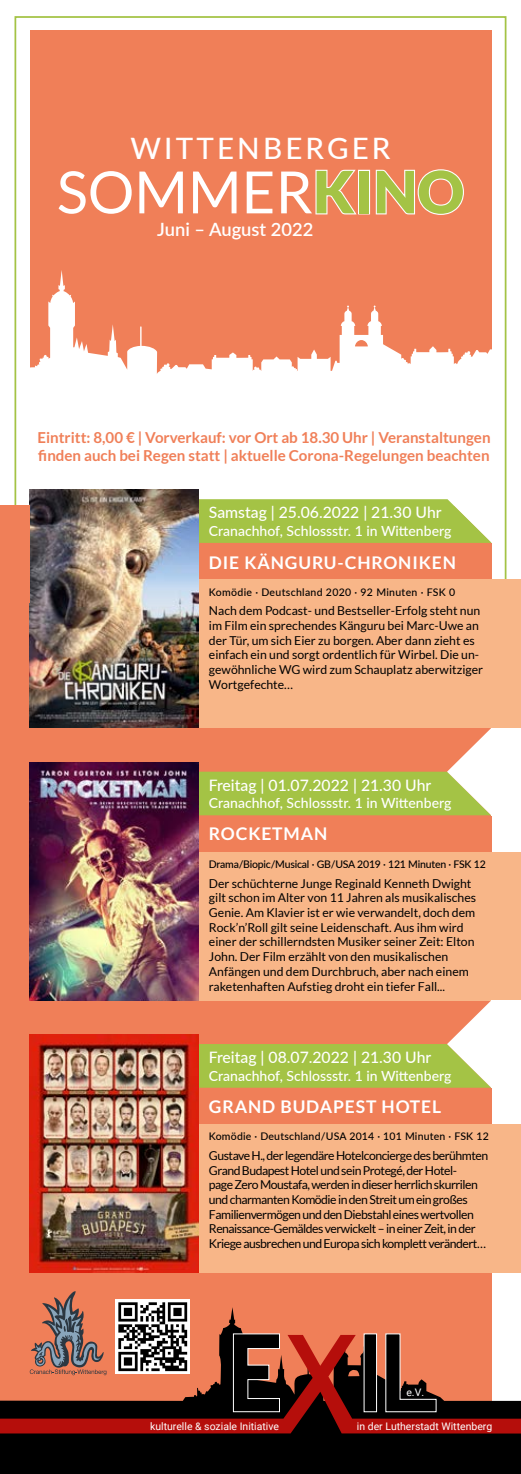
<style>
.page{position:relative;width:521px;height:1474px;background:#fff}
.page>*{position:absolute;margin:0;border:0;box-sizing:border-box;transform-origin:0 0}
.t1{font:58.27px "Lato";color:#fff}
.t2{font:500 29.57px "Lato";letter-spacing:.105em;color:#fff}
.t3{font:600 18.38px "Lato";color:#fff}
.t4{font:700 17.5px "Lato";letter-spacing:.05em;color:#fff}
.t5{font:500 15.75px "Lato";color:#fff}
.t6{font:700 15.05px/18.2px "Lato";color:#f07f58}
.t7{font:500 14px "Lato";color:#fff}
.t8{font:12.25px/14.7px "Lato";color:#000}
.t9{font:12.25px/14.7px "Lato";letter-spacing:-.04em;color:#000}
.t10{font:500 10.5px "Lato";letter-spacing:.02em;color:#000}
.t11{font:500 10.5px "Lato";letter-spacing:-.02em;color:#000}
.t12{font:10.33px "Roboto";color:#fff}
.s1{font-weight:900}
</style>
<div class="page">
<div style="left:30px;top:30px;width:461px;height:1406px;background:#f07f58"></div>
<div style="left:0;top:499px;width:451px;height:974px;background:#f07f58"></div>
<div style="left:0;top:400px;width:521px;height:105px;background:#fff"></div>
<svg style="left:30px;top:270px;width:477px;height:185px;fill:#fff"></svg>
<div style="left:178px;top:579px;width:343px;height:149px;background:#f8b688"></div>
<div style="left:178px;top:852px;width:343px;height:148px;background:#f8b688"></div>
<div style="left:178px;top:1124px;width:343px;height:148px;background:#f8b688"></div>
<img style="left:30px;top:1034px;width:168px;height:238px">
<img style="left:30px;top:762px;width:168px;height:238px">
<svg style="left:0;top:1307px;width:521px;height:166px;fill:#000"></svg>
<svg style="left:232px;top:1332px;width:48px;height:2px"></svg>
<svg style="left:385px;top:1332px;width:52px;height:2px"></svg>
<svg style="left:0;top:1334px;width:521px;height:99px"></svg>
<svg style="left:116px;top:1299px;width:74px;height:74px"></svg>
<svg style="left:118px;top:1302px;width:69px;height:68px;background:#757575"></svg>
<svg style="left:165px;top:489px;width:326px;height:54px"></svg>
<img style="left:30px;top:490px;width:168px;height:238px">
<svg style="left:165px;top:728px;width:326px;height:87px"></svg>
<svg style="left:165px;top:1000px;width:326px;height:87px"></svg>
<svg style="left:30px;top:1291px;width:76px;height:84px"></svg>
<h2 class="t2" style="left:130px;top:127px;width:262px">WITTENBERGER</h2>
<h1 class="t1" style="left:57px;top:160px;width:409px">SOMMER<span class="s1">KINO</span></h1>
<h3 class="t3" style="left:157px;top:216px;width:158px">Juni – August 2022</h3>
<p class="t6" style="left:37px;top:428px;width:455px">Eintritt: 8,00 € | Vorverkauf: vor Ort ab 18.30 Uhr | Veranstaltungen finden auch bei Regen statt | aktuelle Corona-Regelungen beachten</p>
<p class="t5" style="left:209px;top:501px;width:234px">Samstag | 25.06.2022 | 21.30 Uhr</p>
<p class="t7" style="left:209px;top:520px;width:244px">Cranachhof, Schlossstr. 1 in Wittenberg</p>
<h3 class="t4" style="left:209px;top:552px;width:248px">DIE KÄNGURU-CHRONIKEN</h3>
<p class="t10" style="left:209px;top:584px;width:248px">Komödie · Deutschland 2020 · 92 Minuten · FSK 0</p>
<p class="t8" style="left:209px;top:603px;width:276px">Nach dem Podcast- und Bestseller-Erfolg steht nun im Film ein sprechendes Känguru bei Marc-Uwe an der Tür, um sich Eier zu borgen. Aber dann zieht es einfach ein und sorgt ordentlich für Wirbel. Die un&shy;gewöhnliche WG wird zum Schauplatz aberwitziger Wortgefechte…</p>
<p class="t5" style="left:209px;top:773px;width:224px">Freitag | 01.07.2022 | 21.30 Uhr</p>
<p class="t7" style="left:209px;top:793px;width:244px">Cranachhof, Schlossstr. 1 in Wittenberg</p>
<h3 class="t4" style="left:209px;top:823px;width:120px">ROCKETMAN</h3>
<p class="t11" style="left:209px;top:856px;width:278px">Drama/Biopic/Musical · GB/USA 2019 · 121 Minuten · FSK 12</p>
<p class="t8" style="left:209px;top:875px;width:269px">Der schüchterne Junge Reginald Kenneth Dwight gilt schon im Alter von 11 Jahren als musikalisches Genie. Am Klavier ist er wie verwandelt, doch dem Rock’n’Roll gilt seine Leidenschaft. Aus ihm wird einer der schillerndsten Musiker seiner Zeit: Elton John. Der Film erzählt von den musikalischen Anfängen und dem Durchbruch, aber nach einem raketenhaften Aufstieg droht ein tiefer Fall...</p>
<p class="t5" style="left:209px;top:1046px;width:224px">Freitag | 08.07.2022 | 21.30 Uhr</p>
<p class="t7" style="left:209px;top:1065px;width:244px">Cranachhof, Schlossstr. 1 in Wittenberg</p>
<h3 class="t4" style="left:209px;top:1096px;width:234px">GRAND BUDAPEST HOTEL</h3>
<p class="t10" style="left:209px;top:1128px;width:281px">Komödie · Deutschland/USA 2014 · 101 Minuten · FSK 12</p>
<p class="t9" style="left:209px;top:1148px;width:281px">Gustave H., der legendäre Hotelconcierge des berühmten Grand Budapest Hotel und sein Protegé, der Hotel-<br>page Zero Moustafa, werden in dieser herrlich skurrilen und charmanten Komödie in den Streit um ein großes Familienvermögen und den Diebstahl eines wertvollen Renaissance-Gemäldes verwickelt – in einer Zeit, in der Kriege ausbrechen und Europa sich komplett verändert…</p>
<p class="t12" style="left:406px;top:1384px;width:19px">e.V.</p>
<p class="t12" style="left:150px;top:1419px;width:130px">kulturelle &amp; soziale Initiative</p>
<p class="t12" style="left:357px;top:1419px;width:137px">in der Lutherstadt Wittenberg</p>
</div>
